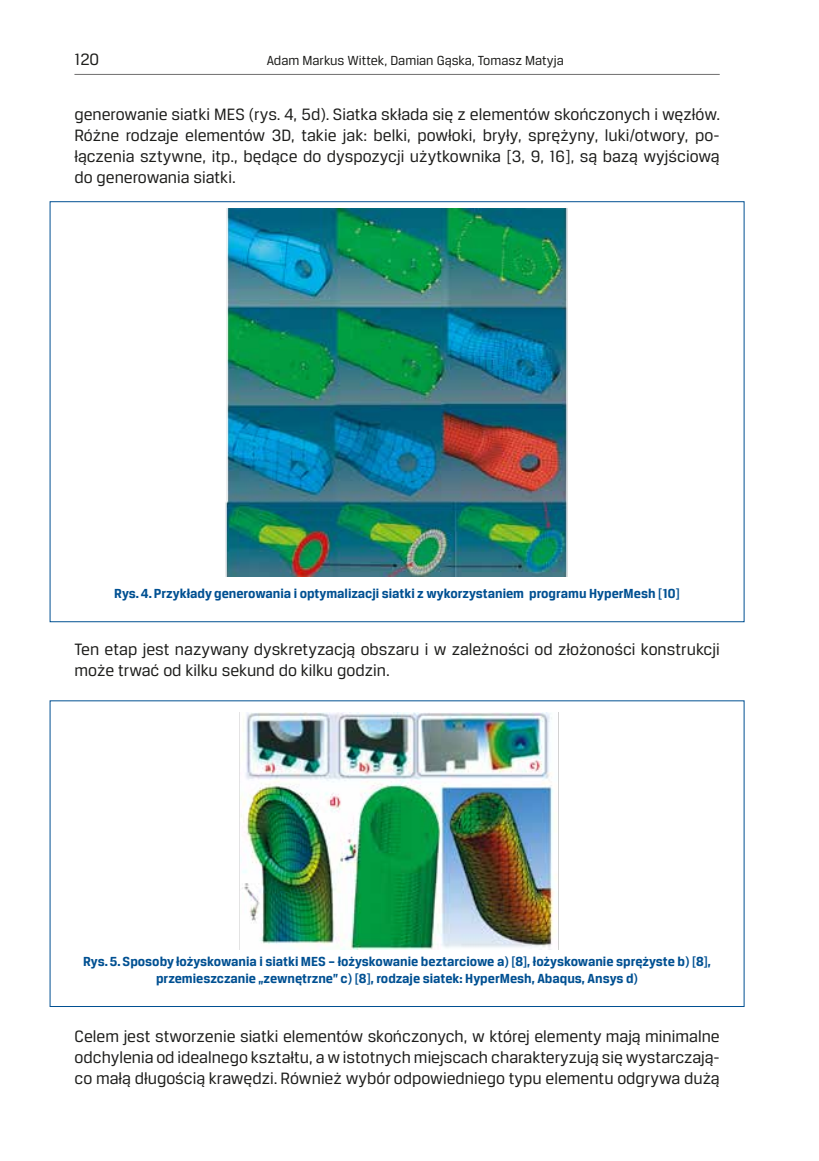
<style>
.page{position:relative;width:819px;height:1161px;background:#fff}
.page>*{position:absolute;margin:0;border:0;box-sizing:border-box;transform-origin:0 0}
.podstawowy_pol{font:17.5px/21px "Breuer Text";color:#1d1d1b;text-align:justify}
.podst_ang{font:700 14px/16.8px "Breuer Text";color:#005092;text-align:center}
.t1{font:14px "Breuer Text";color:#1d1d1b}
</style>
<div class="page">
<hr style="left:74px;top:74px;width:645px;height:1px;background:#706f6f">
<img style="left:225px;top:209px;width:343px;height:367px">
<img style="left:239px;top:712px;width:320px;height:237px">
<p class="podstawowy_pol" style="left:74px;top:49px;width:26px">120</p>
<p class="t1" style="left:267px;top:53px;width:298px">Adam Markus Wittek, Damian Gąska, Tomasz Matyja</p>
<p class="podstawowy_pol" style="left:74px;top:103px;width:647px">generowanie siatki MES (rys. 4, 5d). Siatka składa się z elementów skończonych i węzłów.<br>Różne rodzaje elementów 3D, takie jak: belki, powłoki, bryły, sprężyny, luki/otwory, po&shy;łączenia sztywne, itp., będące do dyspozycji użytkownika [3, 9, 16], są bazą wyjściową do generowania siatki.</p>
<p class="podst_ang" style="left:114px;top:585px;width:567px">Rys. 4. Przykłady generowania i optymalizacji siatki z wykorzystaniem programu HyperMesh [10]</p>
<p class="podstawowy_pol" style="left:75px;top:638px;width:646px">Ten etap jest nazywany dyskretyzacją obszaru i w zależności od złożoności konstrukcji może trwać od kilku sekund do kilku godzin.</p>
<p class="podst_ang" style="left:83px;top:953px;width:629px">Rys. 5. Sposoby łożyskowania i siatki MES – łożyskowanie beztarciowe a) [8], łożyskowanie sprężyste b) [8], przemieszczanie „zewnętrzne” c) [8], rodzaje siatek: HyperMesh, Abaqus, Ansys d)</p>
<p class="podstawowy_pol" style="left:75px;top:1025px;width:646px">Celem jest stworzenie siatki elementów skończonych, w której elementy mają minimalne odchylenia od idealnego kształtu, a w istotnych miejscach charakteryzują się wystarczają&shy;co małą długością krawędzi. Również wybór odpowiedniego typu elementu odgrywa dużą</p>
</div>
